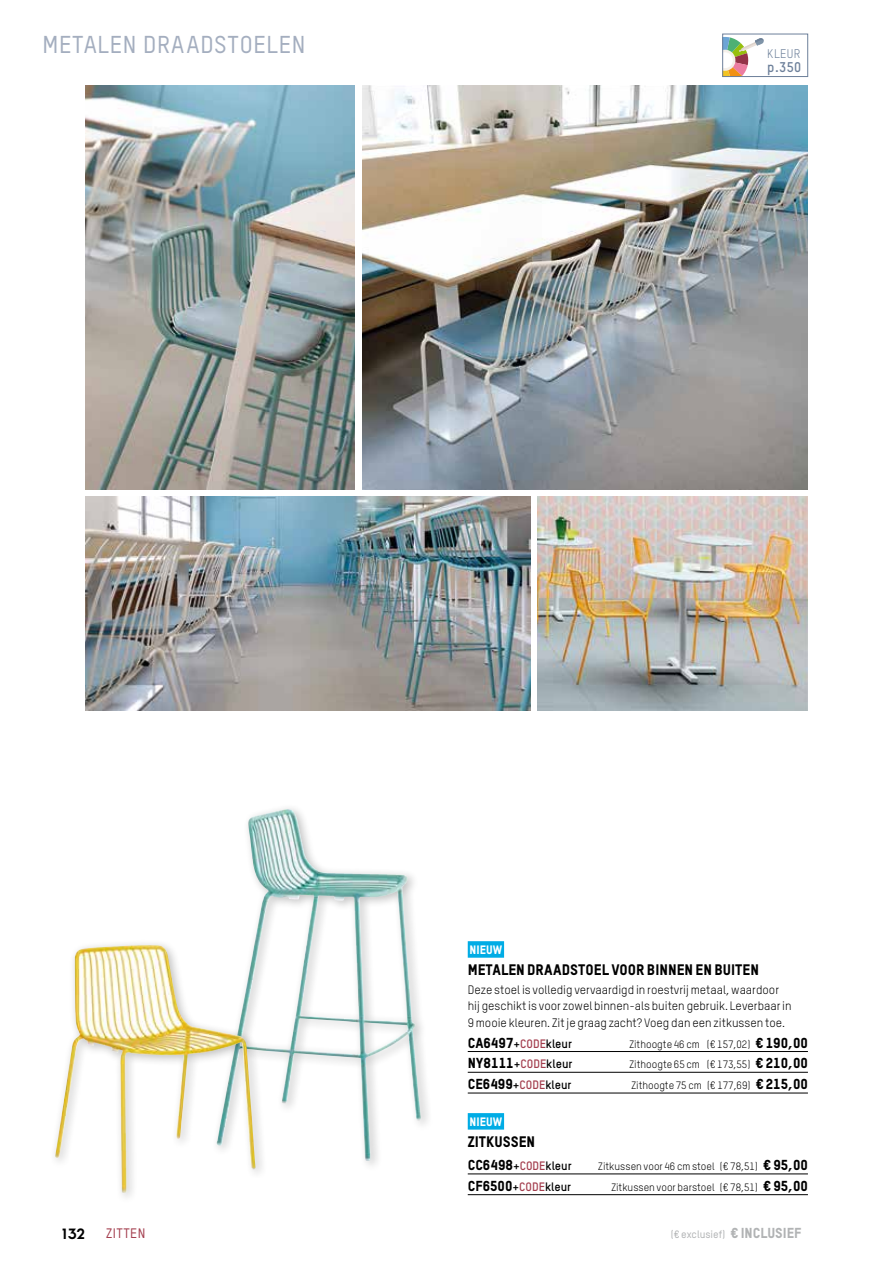
<style>
.page{position:relative;width:893px;height:1263px;background:#fff}
.page>*{position:absolute;margin:0;border:0;box-sizing:border-box;transform-origin:0 0}
.t1{font:500 24px "TSTAR";letter-spacing:.03em;color:#a4aebf}
.t2{font:15px "TSTAR Headline";color:#000}
.t3{font:15px "Chalet Tokyo";color:#000}
.t4{font:14.25px "TSTAR Headline";color:#000}
.t5{font:700 13.8px "TSTAR";color:#6d809a}
.t6{font:500 13.5px "TSTAR";letter-spacing:.03em;color:#a43f4f}
.t7{font:12.3px "TSTAR";letter-spacing:.03em;color:#6d809a}
.t8{font:12px/16.5px "TSTAR";color:#000}
.t9{font:12px "TSTAR Headline";color:#fff}
.t10{font:10.5px "TSTAR";color:#000}
.t11{font:500 10.5px "TSTAR";color:#b1b3b4}
.s1{font-family:"TSTAR";font-weight:700;font-size:12px}
.s2{font-family:"TSTAR";font-weight:700;font-size:12px;color:#a43f4f}
.s3{font-family:"TSTAR Headline";font-size:14.25px}
.s4{font-family:"TSTAR Headline";font-weight:400;font-size:14.25px}
</style>
<div class="page">
<img style="left:538px;top:496px;width:270px;height:215px">
<img style="left:247px;top:809px;width:174px;height:352px">
<div style="left:468px;top:941px;width:36px;height:17px;background:#00ace5"></div>
<hr style="left:468px;top:1051px;width:340px;height:1px;background:#000">
<hr style="left:468px;top:1072px;width:340px;height:1px;background:#000">
<hr style="left:468px;top:1093px;width:340px;height:1px;background:#000">
<div style="left:468px;top:1113px;width:36px;height:16px;background:#00ace5"></div>
<hr style="left:468px;top:1174px;width:340px;height:1px;background:#000">
<hr style="left:468px;top:1194px;width:340px;height:1px;background:#000">
<div style="left:50px;top:939px;width:217px;height:265px;background:#000;opacity:.25"></div>
<img style="left:55px;top:945px;width:200px;height:248px">
<img style="left:85px;top:496px;width:445px;height:215px">
<img style="left:362px;top:85px;width:446px;height:404px">
<img style="left:85px;top:85px;width:269px;height:404px">
<svg style="left:724px;top:37px;width:40px;height:38px"></svg>
<div style="left:722px;top:34px;width:86px;height:43px;border:1px solid #6d809a"></div>
<h1 class="t1" style="left:43px;top:29px;width:264px">METALEN DRAADSTOELEN</h1>
<p class="t7" style="left:767px;top:46px;width:35px">KLEUR</p>
<p class="t5" style="left:767px;top:58px;width:36px">p.350</p>
<p class="t9" style="left:470px;top:943px;width:34px">NIEUW</p>
<p class="t2" style="left:468px;top:960px;width:293px">METALEN DRAADSTOEL VOOR BINNEN EN BUITEN</p>
<p class="t8" style="left:468px;top:981px;width:325px">Deze stoel is volledig vervaardigd in roestvrij metaal, waardoor hij geschikt is voor zowel binnen-als buiten gebruik. Leverbaar in<br>9 mooie kleuren. Zit je graag zacht? Voeg dan een zitkussen toe.</p>
<p class="t4" style="left:468px;top:1033px;width:106px">CA6497<span class="s1">+</span><span class="s2">CODE</span><span class="s1">kleur</span></p>
<p class="t10" style="left:629px;top:1037px;width:180px">Zithoogte 46 cm (€ 157,02) <span class="s3">€ 190,00</span></p>
<p class="t4" style="left:468px;top:1054px;width:106px">NY8111<span class="s1">+</span><span class="s2">CODE</span><span class="s1">kleur</span></p>
<p class="t10" style="left:629px;top:1058px;width:180px">Zithoogte 65 cm (€ 173,55) <span class="s3">€ 210,00</span></p>
<p class="t4" style="left:468px;top:1075px;width:105px">CE6499<span class="s1">+</span><span class="s2">CODE</span><span class="s1">kleur</span></p>
<p class="t10" style="left:631px;top:1079px;width:178px">Zithoogte 75 cm (€ 177,69) <span class="s3">€ 215,00</span></p>
<p class="t9" style="left:470px;top:1114px;width:34px">NIEUW</p>
<p class="t2" style="left:468px;top:1132px;width:69px">ZITKUSSEN</p>
<p class="t4" style="left:468px;top:1156px;width:105px">CC6498<span class="s1">+</span><span class="s2">CODE</span><span class="s1">kleur</span></p>
<p class="t10" style="left:598px;top:1160px;width:211px">Zitkussen voor 46 cm stoel (€ 78,51) <span class="s3">€ 95,00</span></p>
<p class="t4" style="left:468px;top:1177px;width:105px">CF6500<span class="s1">+</span><span class="s2">CODE</span><span class="s1">kleur</span></p>
<p class="t10" style="left:611px;top:1180px;width:198px">Zitkussen voor barstoel (€ 78,51) <span class="s3">€ 95,00</span></p>
<p class="t3" style="left:62px;top:1224px;width:24px">132</p>
<p class="t6" style="left:106px;top:1225px;width:41px">ZITTEN</p>
<p class="t11" style="left:671px;top:1228px;width:132px">(€ exclusief) <span class="s4">€ INCLUSIEF</span></p>
</div>
